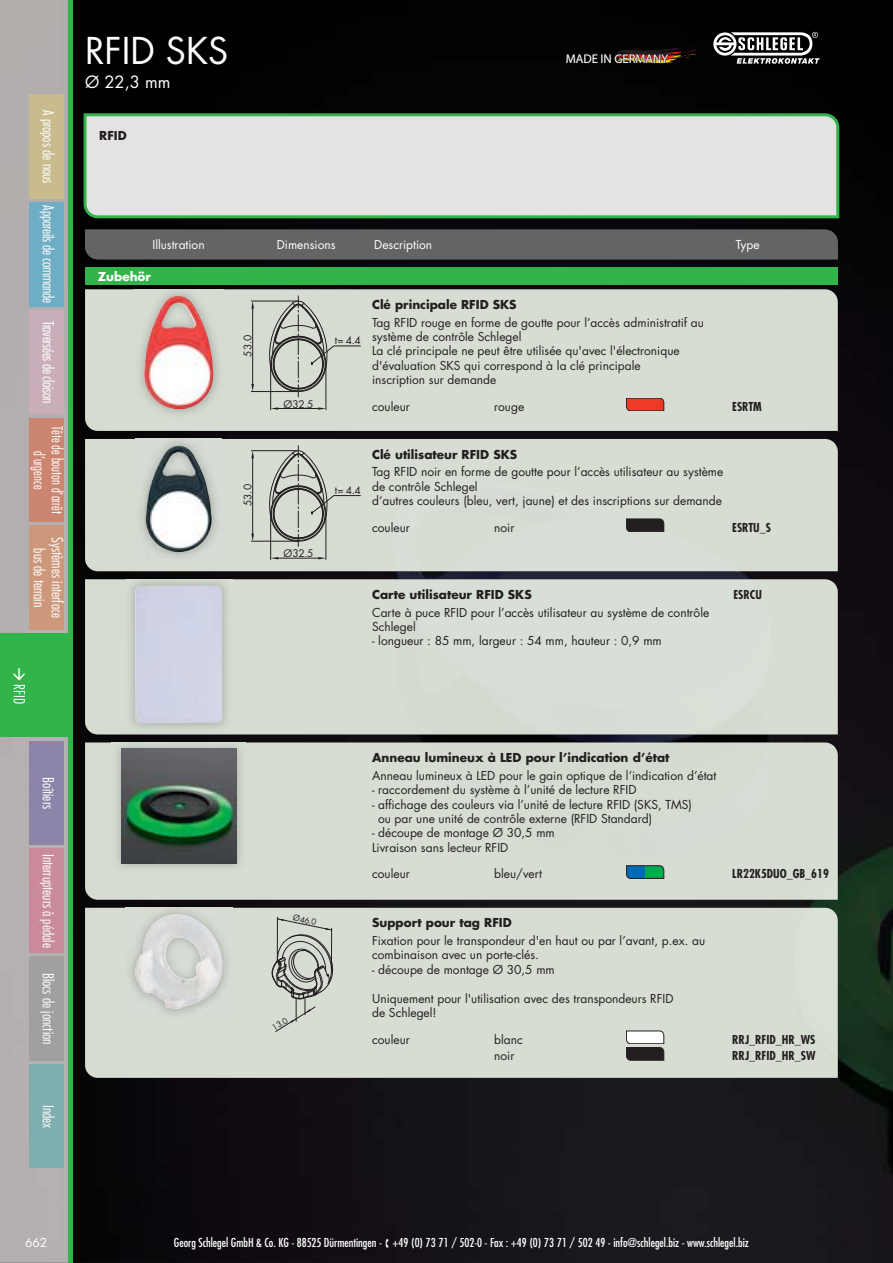
<style>
.page{position:relative;width:893px;height:1263px;background:#fff}
.page>*{position:absolute;margin:0;border:0;box-sizing:border-box;transform-origin:0 0}
.t1{font:36px "Futura Std";color:#fff}
.t2{font:16.5px "Futura Std";color:#fff}
.t3{font:300 condensed 15px/18px "Futura Std";color:#fff;text-align:center}
.t4{font:300 condensed 15px/18px "Futura Std";color:#fff;text-align:center;scale:.92 1}
.t5{font:300 condensed 15px "Futura Std";letter-spacing:-.025em;color:#fff}
.t6{font:12.6px "Myriad Pro";color:#fff}
.t7{font:12px/14.4px "Futura Std";color:#231f20}
.t8{font:700 12px "Futura Std";color:#231f20}
.t9{font:condensed 12px "Futura Std";color:#fff}
.t10{font:12px "Futura Std";color:#fff}
.t11{font:700 condensed 12px "Futura Std";color:#231f20}
.t12{font:700 12px "Futura Std";color:#fff}
.t13{font:10.2px "Futura Std";letter-spacing:.015em;color:#231f20}
.t14{font:8.1px "Futura Std";color:#231f20}
</style>
<div class="page">
<img style="left:0;top:0;width:880px;height:1263px">
<div style="left:30px;top:203px;width:34px;height:103px;background:#6fadc5"></div>
<div style="left:30px;top:957px;width:34px;height:103px;background:#a0a0a1"></div>
<div style="left:30px;top:741px;width:34px;height:104px;background:#8d84a9"></div>
<div style="left:30px;top:1064px;width:34px;height:104px;background:#7eafae"></div>
<div style="left:30px;top:526px;width:34px;height:103px;background:#cc977b"></div>
<div style="left:30px;top:310px;width:34px;height:104px;background:#c9aeba"></div>
<div style="left:30px;top:849px;width:34px;height:103px;background:#ca8b9b"></div>
<div style="left:30px;top:418px;width:34px;height:104px;background:#cb8571"></div>
<hr style="left:68px;top:0;width:4px;height:1263px;background:#32b44a">
<div style="left:30px;top:95px;width:34px;height:104px;background:#c9bb8d"></div>
<div style="left:0;top:634px;width:68px;height:103px;background:#32b44a"></div>
<svg style="left:566px;top:46px;width:135px;height:21px;background:#1b110b"></svg>
<svg style="left:713px;top:32px;width:107px;height:32px"></svg>
<img style="left:880px;top:0;width:13px;height:1263px">
<svg style="left:82px;top:112px;width:759px;height:108px;background:#d2d9d3"></svg>
<div style="left:85px;top:230px;width:753px;height:29px;background:#636466"></div>
<div style="left:85px;top:268px;width:753px;height:17px;background:#32b44a"></div>
<div style="left:85px;top:289px;width:753px;height:142px;background:#d7ddd2"></div>
<img style="left:134px;top:286px;width:89px;height:133px">
<img style="left:143px;top:296px;width:72px;height:114px">
<hr style="left:251px;top:301px;width:47px;height:1px;background:#231f20">
<hr style="left:251px;top:391px;width:47px;height:1px;background:#231f20">
<svg style="left:251px;top:301px;width:3px;height:91px"></svg>
<hr style="left:270px;top:364px;width:1px;height:46px;background:#231f20">
<hr style="left:326px;top:364px;width:1px;height:46px;background:#231f20">
<svg style="left:271px;top:407px;width:55px;height:3px"></svg>
<svg style="left:267px;top:296px;width:94px;height:104px;background:#c0c5bc"></svg>
<svg style="left:626px;top:398px;width:38px;height:13px"></svg>
<div style="left:85px;top:439px;width:753px;height:132px;background:#d7ddd2"></div>
<img style="left:136px;top:436px;width:85px;height:126px">
<img style="left:145px;top:445px;width:69px;height:107px">
<hr style="left:251px;top:450px;width:47px;height:1px;background:#231f20">
<hr style="left:251px;top:541px;width:47px;height:1px;background:#231f20">
<svg style="left:251px;top:451px;width:3px;height:90px"></svg>
<hr style="left:270px;top:514px;width:1px;height:45px;background:#231f20">
<hr style="left:326px;top:514px;width:1px;height:45px;background:#231f20">
<svg style="left:271px;top:557px;width:55px;height:2px"></svg>
<svg style="left:267px;top:446px;width:94px;height:104px;background:#c0c5bc"></svg>
<svg style="left:626px;top:519px;width:38px;height:13px"></svg>
<div style="left:85px;top:579px;width:753px;height:155px;background:#d7ddd3"></div>
<img style="left:125px;top:576px;width:107px;height:157px">
<div style="left:135px;top:586px;width:88px;height:137px;background:#d0d3e6"></div>
<div style="left:85px;top:743px;width:753px;height:157px;background:#d7ddd3"></div>
<img style="left:111px;top:739px;width:135px;height:135px">
<img style="left:121px;top:749px;width:115px;height:115px">
<svg style="left:626px;top:866px;width:38px;height:12px"></svg>
<div style="left:85px;top:908px;width:753px;height:170px;background:#d7ddd3"></div>
<img style="left:125px;top:905px;width:107px;height:114px">
<img style="left:134px;top:914px;width:89px;height:95px">
<hr style="left:277px;top:917px;width:1px;height:43px;background:#231f20">
<svg style="left:271px;top:918px;width:76px;height:114px;background:#bdc1b9"></svg>
<svg style="left:626px;top:1031px;width:38px;height:29px"></svg>
<p class="t3" style="left:57px;top:110px;width:75px;rotate:90deg">A propos de nous</p>
<p class="t3" style="left:57px;top:205px;width:99px;rotate:90deg">Appareils de commande</p>
<p class="t5" style="left:55px;top:321px;width:83px;rotate:90deg">Traversées de cloison</p>
<p class="t4" style="left:66px;top:426px;width:97px;rotate:90deg">Tête de bouton d’arrêt d’urgence</p>
<p class="t3" style="left:66px;top:537px;width:82px;rotate:90deg">Systèmes interface bus de terrain</p>
<p class="t3" style="left:28px;top:684px;width:21px;rotate:90deg">RFID</p>
<p class="t3" style="left:57px;top:777px;width:33px;rotate:90deg">Boîtiers</p>
<p class="t3" style="left:57px;top:854px;width:95px;rotate:90deg">Interrupteurs à pédale</p>
<p class="t3" style="left:57px;top:973px;width:73px;rotate:90deg">Blocs de jonction</p>
<p class="t3" style="left:57px;top:1105px;width:25px;rotate:90deg">Index</p>
<h1 class="t1" style="left:85px;top:34px;width:145px">RFID SKS</h1>
<h2 class="t2" style="left:85px;top:74px;width:87px">Ø 22,3 mm</h2>
<p class="t8" style="left:99px;top:130px;width:29px">RFID</p>
<p class="t6" style="left:566px;top:54px;width:104px">MADE IN GERMANY</p>
<p class="t10" style="left:145px;top:239px;width:68px">E_Abbildu g</p>
<p class="t10" style="left:264px;top:239px;width:86px">E_Abmessungen</p>
<p class="t10" style="left:374px;top:239px;width:84px">E_Beschreibung</p>
<p class="t10" style="left:736px;top:239px;width:38px">E_Type</p>
<p class="t10" style="left:152px;top:239px;width:54px">Illustration</p>
<p class="t10" style="left:277px;top:239px;width:60px">Dimensions</p>
<p class="t10" style="left:374px;top:239px;width:60px">Description</p>
<p class="t10" style="left:736px;top:239px;width:26px">Type</p>
<p class="t12" style="left:98px;top:271px;width:55px">Zubehör</p>
<p class="t13" style="left:243px;top:357px;width:24px;rotate:-90deg">53.0</p>
<p class="t13" style="left:243px;top:506px;width:24px;rotate:-90deg">53.0</p>
<p class="t13" style="left:283px;top:399px;width:32px">Ø32.5</p>
<p class="t13" style="left:283px;top:549px;width:32px">Ø32.5</p>
<p class="t13" style="left:335px;top:336px;width:27px">t= 4.4</p>
<p class="t8" style="left:372px;top:299px;width:146px">Clé principale RFID SKS</p>
<p class="t7" style="left:372px;top:316px;width:333px">Tag RFID rouge en forme de goutte pour l’accès administratif au système de contrôle Schlegel<br>La clé principale ne peut être utilisée qu'avec l'électronique d'évaluation SKS qui correspond à la clé principale<br>inscription sur demande</p>
<p class="t7" style="left:372px;top:400px;width:39px">couleur</p>
<p class="t7" style="left:494px;top:400px;width:32px">rouge</p>
<p class="t11" style="left:732px;top:401px;width:31px">ESRTM</p>
<p class="t13" style="left:335px;top:485px;width:27px">t= 4.4</p>
<p class="t8" style="left:372px;top:449px;width:147px">Clé utilisateur RFID SKS</p>
<p class="t7" style="left:372px;top:465px;width:353px">Tag RFID noir en forme de goutte pour l’accès utilisateur au système de contrôle Schlegel<br>d‘autres couleurs (bleu, vert, jaune) et des inscriptions sur demande</p>
<p class="t7" style="left:372px;top:521px;width:39px">couleur</p>
<p class="t7" style="left:494px;top:521px;width:22px">noir</p>
<p class="t11" style="left:732px;top:522px;width:40px">ESRTU_S</p>
<p class="t8" style="left:372px;top:589px;width:161px">Carte utilisateur RFID SKS</p>
<p class="t11" style="left:733px;top:589px;width:30px">ESRCU</p>
<p class="t7" style="left:372px;top:606px;width:339px">Carte à puce RFID pour l’accès utilisateur au système de contrôle<br>Schlegel</p>
<p class="t7" style="left:372px;top:634px;width:291px">- longueur : 85 mm, largeur : 54 mm, hauteur : 0,9 mm</p>
<p class="t8" style="left:372px;top:752px;width:299px">Anneau lumineux à LED pour l’indication d’état</p>
<p class="t7" style="left:372px;top:769px;width:346px">Anneau lumineux à LED pour le gain optique de l’indication d’état</p>
<p class="t7" style="left:372px;top:783px;width:266px">- raccordement du système à l’unité de lecture RFID</p>
<p class="t7" style="left:378px;top:798px;width:315px;text-indent:-6px">- affichage des couleurs via l’unité de lecture RFID (SKS, TMS) ou par une unité de contrôle externe (RFID Standard)</p>
<p class="t7" style="left:372px;top:826px;width:184px">- découpe de montage Ø 30,5 mm<br>Livraison sans lecteur RFID</p>
<p class="t7" style="left:372px;top:868px;width:39px">couleur</p>
<p class="t7" style="left:494px;top:868px;width:49px">bleu/vert</p>
<p class="t11" style="left:732px;top:868px;width:98px">LR22K5DUO_GB_619</p>
<p class="t14" style="left:294px;top:914px;width:25px;rotate:12deg">Ø46.0</p>
<p class="t8" style="left:372px;top:917px;width:141px">Support pour tag RFID</p>
<p class="t7" style="left:372px;top:934px;width:334px">Fixation pour le transpondeur d'en haut ou par l’avant, p.ex. au combinaison avec un porte-clés.</p>
<p class="t7" style="left:372px;top:963px;width:184px">- découpe de montage Ø 30,5 mm</p>
<p class="t7" style="left:372px;top:992px;width:303px">Uniquement pour l'utilisation avec des transpondeurs RFID de Schlegel!</p>
<p class="t7" style="left:372px;top:1033px;width:39px">couleur</p>
<p class="t7" style="left:494px;top:1033px;width:30px">blanc</p>
<p class="t11" style="left:732px;top:1034px;width:85px">RRJ_RFID_HR_WS</p>
<p class="t7" style="left:494px;top:1049px;width:22px">noir</p>
<p class="t11" style="left:732px;top:1050px;width:85px">RRJ_RFID_HR_SW</p>
<p class="t14" style="left:271px;top:1025px;width:18px;rotate:-32deg">13.0</p>
<p class="t10" style="left:25px;top:1237px;width:24px">662</p>
<p class="t9" style="left:174px;top:1237px;width:576px">Georg Schlegel GmbH &amp; Co. KG - 88525 Dürmentingen - ▪ +49 (0) 73 71 / 502-0 - Fax : +49 (0) 73 71 / 502 49 - info@schlegel.biz - www.schlegel.biz</p>
</div>
